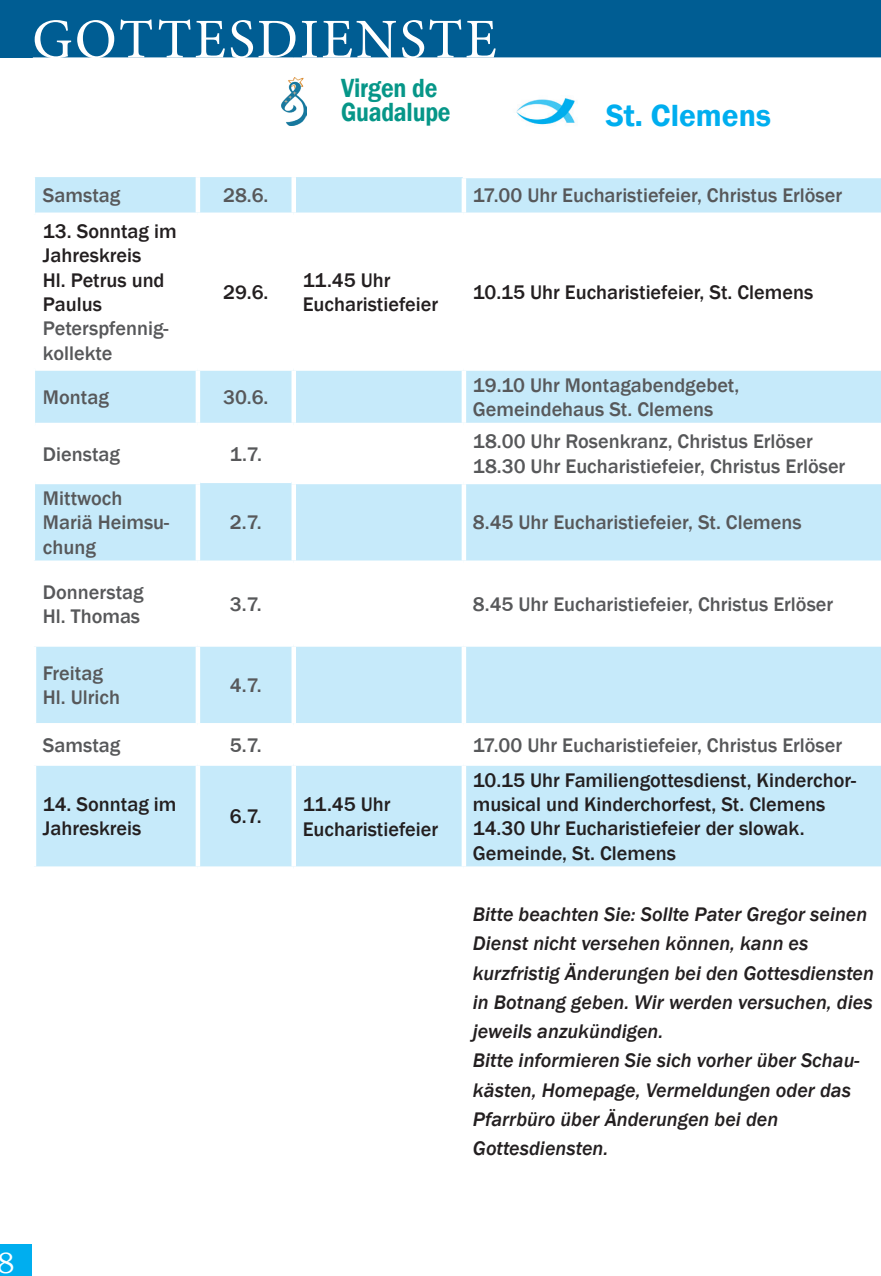
<style>
.page{position:relative;width:881px;height:1276px;background:#fff}
.page>*{position:absolute;margin:0;border:0;box-sizing:border-box;transform-origin:0 0}
.t1{font:56.25px "Minion Pro";letter-spacing:.04em;color:#fff}
.Tabellenkopf_St__Clemens{font:600 31.5px "Franklin Gothic";color:#00aeef}
.t2{font:29.25px "Bookman Old Style";color:#fff}
.Tabellenkopf_Virgen_de_Guadalupe{font:600 27px/24.8px "Franklin Gothic";letter-spacing:-.01em;color:#069688;scale:.88 1}
.Tabellenkörper_Werktag{font:500 20.25px/24.3px "Franklin Gothic";color:#57585a}
.Tabellenkörper_Sonntag{font:italic 500 20.25px/29.2px "Franklin Gothic";color:#231f20}
.Tabellenkörper_Sonntag-2{font:500 20.25px/24.3px "Franklin Gothic";color:#231f20}
</style>
<div class="page">
<div style="left:0;top:1244px;width:32px;height:32px;background:#00aeef"></div>
<div style="left:0;top:0;width:880px;height:57px;background:#005d93"></div>
<div style="left:35px;top:177px;width:845px;height:35px;background:#c6eafa"></div>
<svg style="left:35px;top:371px;width:845px;height:495px;fill:#c6eafa"></svg>
<hr style="left:293px;top:423px;width:170px;height:4px;background:#fff">
<div style="left:463px;top:642px;width:417px;height:5px;background:#fff"></div>
<hr style="left:200px;top:481px;width:91px;height:2px;background:#fff">
<hr style="left:463px;top:423px;width:417px;height:4px;background:#fff">
<hr style="left:291px;top:480px;width:172px;height:4px;background:#fff">
<div style="left:198px;top:560px;width:95px;height:5px;background:#fff"></div>
<hr style="left:463px;top:723px;width:417px;height:4px;background:#fff">
<hr style="left:35px;top:423px;width:163px;height:4px;background:#fff">
<hr style="left:463px;top:480px;width:417px;height:4px;background:#fff">
<div style="left:293px;top:560px;width:170px;height:5px;background:#fff"></div>
<div style="left:293px;top:642px;width:170px;height:5px;background:#fff"></div>
<hr style="left:293px;top:723px;width:170px;height:4px;background:#fff">
<div style="left:293px;top:761px;width:170px;height:5px;background:#fff"></div>
<div style="left:463px;top:761px;width:417px;height:5px;background:#fff"></div>
<hr style="left:198px;top:423px;width:95px;height:4px;background:#fff">
<hr style="left:35px;top:480px;width:165px;height:4px;background:#fff">
<hr style="left:32px;top:565px;width:4px;height:77px;background:#fff">
<div style="left:463px;top:560px;width:417px;height:5px;background:#fff"></div>
<hr style="left:32px;top:647px;width:4px;height:76px;background:#fff">
<hr style="left:32px;top:727px;width:4px;height:34px;background:#fff">
<hr style="left:32px;top:766px;width:4px;height:100px;background:#fff">
<div style="left:32px;top:560px;width:166px;height:5px;background:#fff"></div>
<div style="left:32px;top:642px;width:166px;height:5px;background:#fff"></div>
<div style="left:198px;top:642px;width:95px;height:5px;background:#fff"></div>
<hr style="left:32px;top:723px;width:166px;height:4px;background:#fff">
<hr style="left:198px;top:723px;width:95px;height:4px;background:#fff">
<div style="left:32px;top:761px;width:166px;height:5px;background:#fff"></div>
<div style="left:198px;top:761px;width:95px;height:5px;background:#fff"></div>
<hr style="left:462px;top:176px;width:418px;height:2px;background:#fff">
<div style="left:195px;top:177px;width:5px;height:35px;background:#fff"></div>
<div style="left:291px;top:177px;width:5px;height:35px;background:#fff"></div>
<div style="left:461px;top:178px;width:5px;height:34px;background:#fff"></div>
<div style="left:195px;top:371px;width:5px;height:52px;background:#fff"></div>
<div style="left:291px;top:371px;width:5px;height:52px;background:#fff"></div>
<div style="left:461px;top:371px;width:5px;height:52px;background:#fff"></div>
<div style="left:195px;top:427px;width:5px;height:53px;background:#fff"></div>
<div style="left:291px;top:427px;width:5px;height:53px;background:#fff"></div>
<div style="left:461px;top:427px;width:5px;height:53px;background:#fff"></div>
<div style="left:195px;top:484px;width:5px;height:76px;background:#fff"></div>
<div style="left:291px;top:484px;width:5px;height:76px;background:#fff"></div>
<div style="left:461px;top:484px;width:5px;height:76px;background:#fff"></div>
<div style="left:195px;top:565px;width:5px;height:77px;background:#fff"></div>
<div style="left:291px;top:565px;width:5px;height:77px;background:#fff"></div>
<div style="left:461px;top:565px;width:5px;height:77px;background:#fff"></div>
<div style="left:195px;top:647px;width:5px;height:76px;background:#fff"></div>
<div style="left:291px;top:647px;width:5px;height:76px;background:#fff"></div>
<div style="left:461px;top:647px;width:5px;height:76px;background:#fff"></div>
<div style="left:195px;top:727px;width:5px;height:34px;background:#fff"></div>
<div style="left:291px;top:727px;width:5px;height:34px;background:#fff"></div>
<div style="left:461px;top:727px;width:5px;height:34px;background:#fff"></div>
<div style="left:195px;top:766px;width:5px;height:100px;background:#fff"></div>
<div style="left:291px;top:766px;width:5px;height:100px;background:#fff"></div>
<div style="left:461px;top:766px;width:5px;height:100px;background:#fff"></div>
<img style="left:516px;top:98px;width:59px;height:27px">
<img style="left:281px;top:78px;width:25px;height:48px">
<h1 class="t1" style="left:32px;top:2px;width:466px">GOTTESDIENSTE</h1>
<p class="Tabellenkopf_Virgen_de_Guadalupe" style="left:341px;top:76px;width:126px">Virgen de<br>Guadalupe</p>
<p class="Tabellenkopf_St__Clemens" style="left:605px;top:96px;width:167px">St. Clemens</p>
<p class="Tabellenkörper_Werktag" style="left:43px;top:184px;width:79px">Samstag</p>
<p class="Tabellenkörper_Werktag" style="left:223px;top:184px;width:47px">28.6.</p>
<p class="Tabellenkörper_Werktag" style="left:472px;top:184px;width:370px">17.00 Uhr Eucharistiefeier, Christus Erlöser</p>
<p class="Tabellenkörper_Sonntag-2" style="left:43px;top:219px;width:135px">13. Sonntag im</p>
<p class="Tabellenkörper_Sonntag-2" style="left:43px;top:244px;width:100px">Jahreskreis</p>
<p class="Tabellenkörper_Sonntag-2" style="left:43px;top:268px;width:123px">Hl. Petrus und<br>Paulus</p>
<p class="Tabellenkörper_Werktag" style="left:43px;top:316px;width:127px">Peterspfennig&shy;kollekte</p>
<p class="Tabellenkörper_Sonntag-2" style="left:302px;top:268px;width:89px">11.45 Uhr</p>
<p class="Tabellenkörper_Sonntag-2" style="left:302px;top:292px;width:137px">Eucharistiefeier</p>
<p class="Tabellenkörper_Sonntag-2" style="left:472px;top:280px;width:342px">10.15 Uhr Eucharistiefeier, St. Clemens</p>
<p class="Tabellenkörper_Sonntag-2" style="left:223px;top:280px;width:47px">29.6.</p>
<p class="Tabellenkörper_Werktag" style="left:43px;top:385px;width:67px">Montag</p>
<p class="Tabellenkörper_Werktag" style="left:223px;top:385px;width:47px">30.6.</p>
<p class="Tabellenkörper_Werktag" style="left:43px;top:442px;width:78px">Dienstag</p>
<p class="Tabellenkörper_Werktag" style="left:229px;top:442px;width:34px">1.7.</p>
<p class="Tabellenkörper_Werktag" style="left:472px;top:373px;width:268px">19.10 Uhr Montagabendgebet,</p>
<p class="Tabellenkörper_Werktag" style="left:472px;top:397px;width:242px">Gemeindehaus St. Clemens</p>
<p class="Tabellenkörper_Werktag" style="left:472px;top:430px;width:341px">18.00 Uhr Rosenkranz, Christus Erlöser</p>
<p class="Tabellenkörper_Werktag" style="left:472px;top:454px;width:374px">18.30 Uhr Eucharistiefeier, Christus Erlöser</p>
<p class="Tabellenkörper_Werktag" style="left:43px;top:486px;width:81px">Mittwoch</p>
<p class="Tabellenkörper_Werktag" style="left:43px;top:511px;width:128px">Mariä Heimsu&shy;chung</p>
<p class="Tabellenkörper_Werktag" style="left:230px;top:511px;width:33px">2.7.</p>
<p class="Tabellenkörper_Werktag" style="left:472px;top:511px;width:330px">8.45 Uhr Eucharistiefeier, St. Clemens</p>
<p class="Tabellenkörper_Werktag" style="left:43px;top:580px;width:102px">Donnerstag</p>
<p class="Tabellenkörper_Werktag" style="left:43px;top:604px;width:99px">Hl. Thomas</p>
<p class="Tabellenkörper_Werktag" style="left:230px;top:592px;width:33px">3.7.</p>
<p class="Tabellenkörper_Werktag" style="left:472px;top:592px;width:361px">8.45 Uhr Eucharistiefeier, Christus Erlöser</p>
<p class="Tabellenkörper_Werktag" style="left:43px;top:661px;width:61px">Freitag</p>
<p class="Tabellenkörper_Werktag" style="left:43px;top:685px;width:79px">Hl. Ulrich</p>
<p class="Tabellenkörper_Werktag" style="left:230px;top:673px;width:33px">4.7.</p>
<p class="Tabellenkörper_Werktag" style="left:43px;top:733px;width:79px">Samstag</p>
<p class="Tabellenkörper_Werktag" style="left:230px;top:733px;width:33px">5.7.</p>
<p class="Tabellenkörper_Werktag" style="left:472px;top:733px;width:370px">17.00 Uhr Eucharistiefeier, Christus Erlöser</p>
<p class="Tabellenkörper_Sonntag-2" style="left:43px;top:792px;width:135px">14. Sonntag im</p>
<p class="Tabellenkörper_Sonntag-2" style="left:43px;top:816px;width:100px">Jahreskreis</p>
<p class="Tabellenkörper_Sonntag-2" style="left:230px;top:804px;width:33px">6.7.</p>
<p class="Tabellenkörper_Sonntag-2" style="left:302px;top:792px;width:89px">11.45 Uhr</p>
<p class="Tabellenkörper_Sonntag-2" style="left:302px;top:817px;width:137px">Eucharistiefeier</p>
<p class="Tabellenkörper_Sonntag-2" style="left:472px;top:768px;width:384px">10.15 Uhr Familiengottesdienst, Kinderchor-</p>
<p class="Tabellenkörper_Sonntag-2" style="left:472px;top:792px;width:353px">musical und Kinderchorfest, St. Clemens</p>
<p class="Tabellenkörper_Sonntag-2" style="left:472px;top:816px;width:333px">14.30 Uhr Eucharistiefeier der slowak.</p>
<p class="Tabellenkörper_Sonntag-2" style="left:472px;top:841px;width:204px">Gemeinde, St. Clemens</p>
<p class="Tabellenkörper_Sonntag" style="left:472px;top:900px;width:396px">Bitte beachten Sie: Sollte Pater Gregor seinen<br>Dienst nicht versehen können, kann es</p>
<p class="Tabellenkörper_Sonntag" style="left:472px;top:958px;width:402px;text-align:justify">kurzfristig Änderungen bei den Gottesdiensten in Botnang geben. Wir werden versuchen, dies jeweils anzukündigen.</p>
<p class="Tabellenkörper_Sonntag" style="left:472px;top:1046px;width:388px">Bitte informieren Sie sich vorher über Schau-</p>
<p class="Tabellenkörper_Sonntag" style="left:472px;top:1075px;width:379px">kästen, Homepage, Vermeldungen oder das</p>
<p class="Tabellenkörper_Sonntag" style="left:472px;top:1104px;width:307px">Pfarrbüro über Änderungen bei den</p>
<p class="Tabellenkörper_Sonntag" style="left:472px;top:1134px;width:137px">Gottesdiensten.</p>
<h3 class="t2" style="left:-4px;top:1244px;width:20px">8</h3>
</div>
